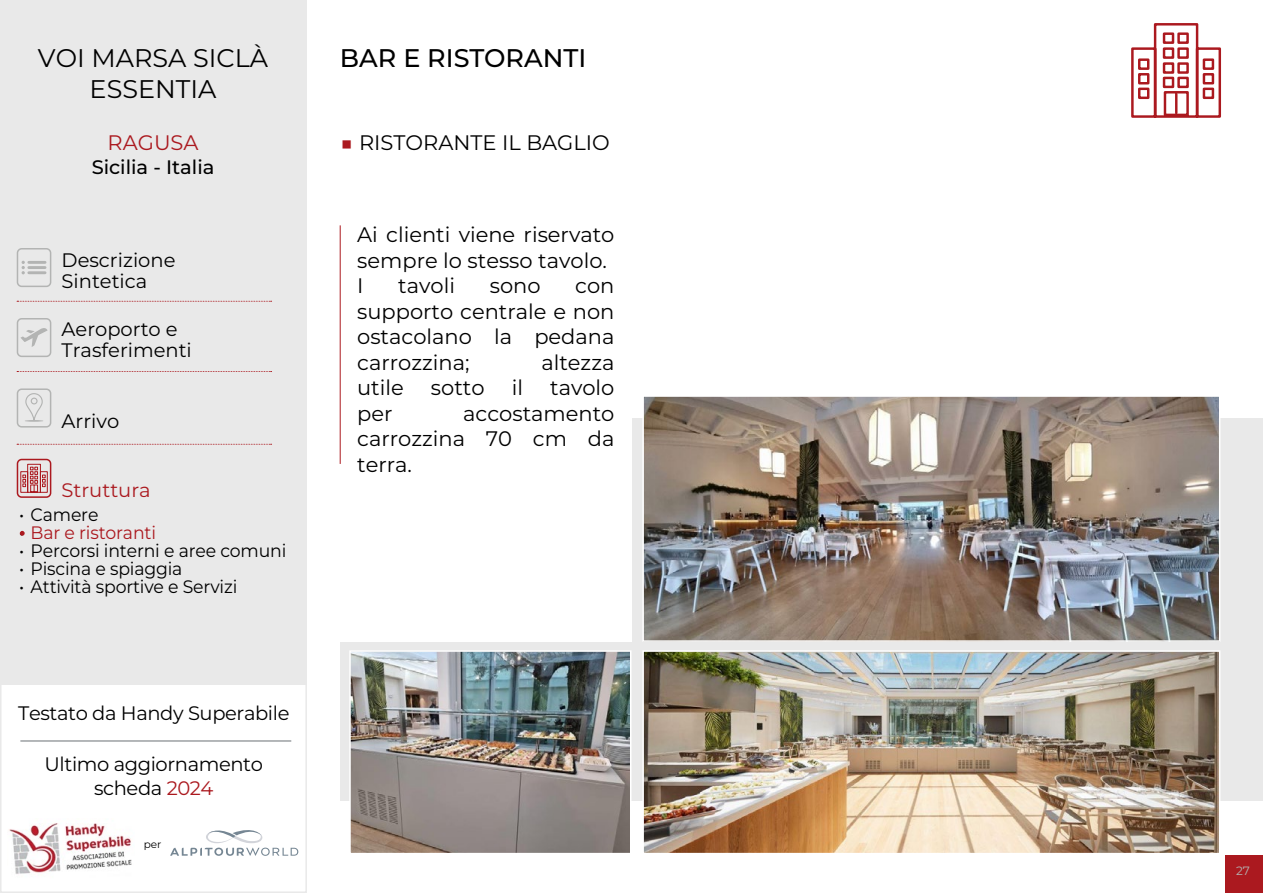
<style>
.page{position:relative;width:1263px;height:893px;background:#fff}
.page>*{position:absolute;margin:0;border:0;box-sizing:border-box;transform-origin:0 0}
.t1{font:100 25.5px/30.6px "Montserrat";color:#000;text-align:center}
.t2{font:500 25.5px "Montserrat";color:#000}
.t3{font:100 21px/25.5px "Montserrat";color:#000;text-align:justify}
.t4{font:100 21px "Montserrat";color:#ab191f}
.t5{font:100 19.5px/24px "Montserrat";letter-spacing:-.02em;color:#000;text-align:center}
.t6{font:100 19.5px/21px "Montserrat";color:#000}
.t7{font:500 19.5px "Montserrat";color:#000}
.t8{font:100 19.5px "Montserrat";color:#ab191f}
.t9{font:100 18px "Montserrat";letter-spacing:-.01em;color:#000;scale:.96 1}
.t10{font:100 18px "Montserrat";letter-spacing:-.01em;color:#ab191f;scale:.96 1}
.t11{font:100 12px "Montserrat";color:#b3b4b3}
.t12{font:100 10.5px "Montserrat";color:#000}
.s1{color:#000}
.s2{color:#ab191f}
</style>
<div class="page">
<div style="left:1225px;top:855px;width:38px;height:38px;background:#ab191f"></div>
<div style="left:0;top:0;width:306px;height:685px;background:#e9e9e9"></div>
<svg style="left:17px;top:301px;width:255px;height:1px"></svg>
<svg style="left:17px;top:371px;width:255px;height:1px"></svg>
<svg style="left:17px;top:444px;width:255px;height:1px"></svg>
<div style="left:17px;top:248px;width:34px;height:39px;border:2px solid #b3b4b3;border-radius:4px"></div>
<div style="left:17px;top:318px;width:34px;height:39px;border:2px solid #b3b4b3;border-radius:4px"></div>
<div style="left:17px;top:388px;width:34px;height:40px;border:2px solid #b3b4b3;border-radius:4px"></div>
<div style="left:17px;top:459px;width:34px;height:39px;border:2px solid #ab191f;border-radius:4px"></div>
<svg style="left:20px;top:328px;width:28px;height:19px"></svg>
<svg style="left:25px;top:393px;width:19px;height:33px"></svg>
<svg style="left:20px;top:464px;width:28px;height:29px"></svg>
<hr style="left:29px;top:261px;width:16px;height:3px;background:#b3b4b3">
<hr style="left:29px;top:266px;width:16px;height:3px;background:#b3b4b3">
<hr style="left:29px;top:271px;width:16px;height:3px;background:#b3b4b3">
<svg style="left:22px;top:261px;width:3px;height:13px"></svg>
<svg style="left:170px;top:830px;width:128px;height:26px"></svg>
<img style="left:9px;top:823px;width:123px;height:51px">
<svg style="left:20px;top:531px;width:5px;height:5px"></svg>
<hr style="left:20px;top:740px;width:271px;height:2px;background:#9ca0a3">
<svg style="left:1131px;top:23px;width:90px;height:95px"></svg>
<div style="left:340px;top:418px;width:923px;height:383px;background:#e9e9e9"></div>
<img style="left:645px;top:653px;width:572px;height:198px">
<div style="left:642px;top:650px;width:578px;height:204px;border:2px solid #fff"></div>
<img style="left:352px;top:653px;width:276px;height:198px">
<div style="left:349px;top:650px;width:282px;height:204px;border:2px solid #fff"></div>
<img style="left:645px;top:398px;width:572px;height:241px">
<div style="left:642px;top:395px;width:578px;height:247px;border:2px solid #fff"></div>
<div style="left:340px;top:191px;width:291px;height:451px;background:#fff"></div>
<hr style="left:340px;top:225px;width:1px;height:239px;background:#ab191f">
<p class="t1" style="left:38px;top:42px;width:232px">VOI MARSA SICLÀ<br>ESSENTIA</p>
<p class="t4" style="left:108px;top:129px;width:93px">RAGUSA</p>
<p class="t7" style="left:92px;top:153px;width:124px">Sicilia - Italia</p>
<p class="t6" style="left:62px;top:249px;width:115px">Descrizione<br>Sintetica</p>
<p class="t6" style="left:62px;top:318px;width:132px">Aeroporto e<br>Trasferimenti</p>
<p class="t5" style="left:62px;top:409px;width:59px">Arrivo</p>
<p class="t8" style="left:62px;top:477px;width:91px">Struttura</p>
<p class="t9" style="left:19px;top:502px;width:84px">• Camere</p>
<p class="t10" style="left:19px;top:520px;width:144px"><span class="s1">•</span> Bar e ristoranti</p>
<p class="t9" style="left:19px;top:538px;width:280px">• Percorsi interni e aree comuni</p>
<p class="t9" style="left:19px;top:556px;width:172px">• Piscina e spiaggia</p>
<p class="t9" style="left:19px;top:574px;width:229px">• Attività sportive e Servizi</p>
<p class="t5" style="left:18px;top:701px;width:273px">Testato da Handy Superabile</p>
<p class="t5" style="left:45px;top:752px;width:220px">Ultimo aggiornamento scheda <span class="s2">2024</span></p>
<p class="t12" style="left:144px;top:837px;width:19px">per</p>
<p class="t2" style="left:340px;top:40px;width:248px">BAR E RISTORANTI</p>
<p class="t3" style="left:341px;top:129px;width:271px"><span class="s2">■</span> RISTORANTE IL BAGLIO</p>
<p class="t3" style="left:357px;top:222px;width:259px;text-align:left">Ai clienti viene riservato sempre lo stesso tavolo.<br>I</p>
<p class="t3" style="left:398px;top:273px;width:58px">tavoli</p>
<p class="t3" style="left:490px;top:273px;width:52px">sono</p>
<p class="t3" style="left:357px;top:273px;width:259px;text-indent:218px">con supporto centrale e non ostacolano la pedana carrozzina;</p>
<p class="t3" style="left:541px;top:349px;width:75px">altezza</p>
<p class="t3" style="left:357px;top:374px;width:48px">utile</p>
<p class="t3" style="left:431px;top:374px;width:55px">sotto</p>
<p class="t3" style="left:512px;top:374px;width:13px">il</p>
<p class="t3" style="left:550px;top:374px;width:66px">tavolo</p>
<p class="t3" style="left:357px;top:400px;width:37px">per</p>
<p class="t3" style="left:357px;top:400px;width:259px;text-indent:106px">accostamento carrozzina 70 cm da terra.</p>
<p class="t11" style="left:1236px;top:863px;width:15px">27</p>
</div>
